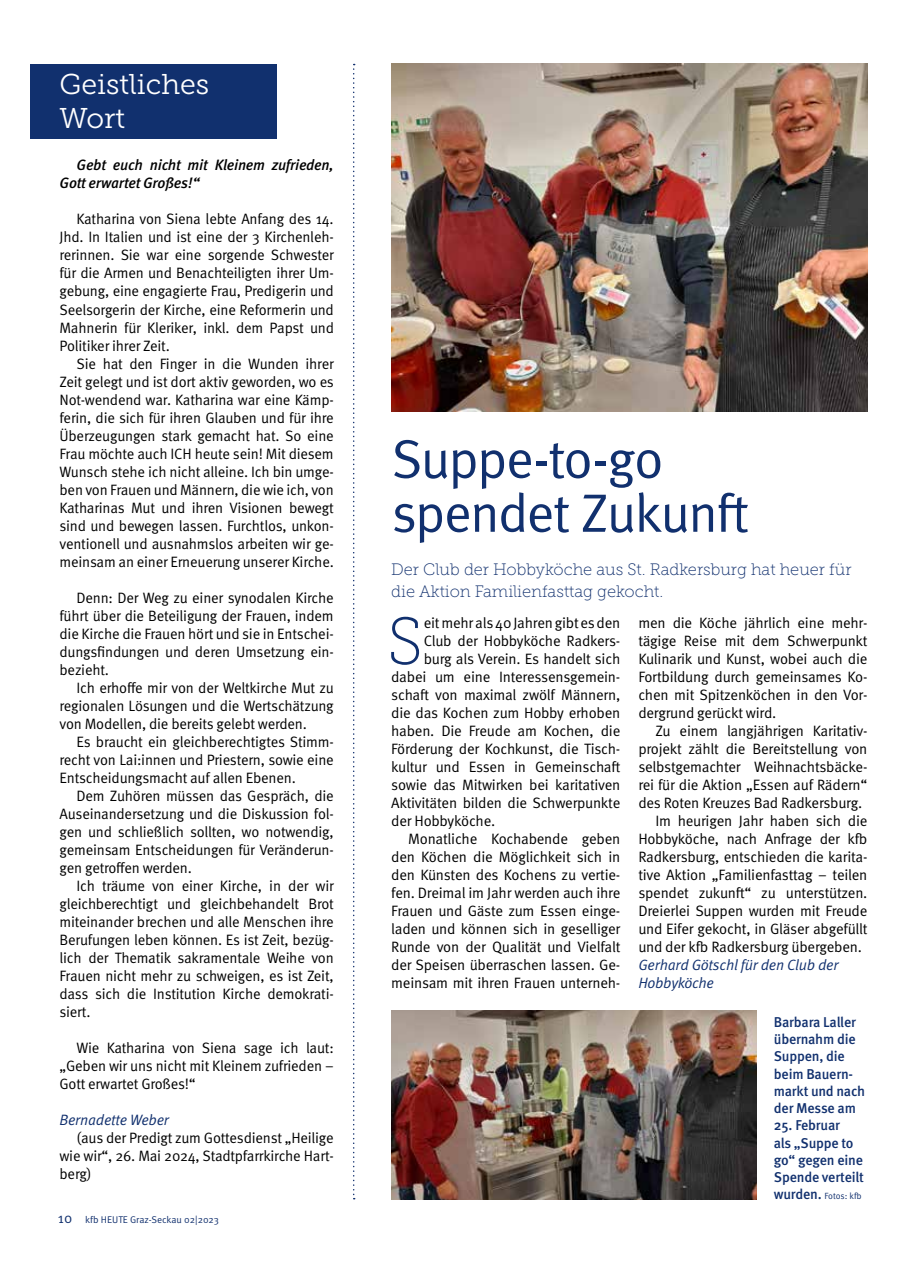
<style>
.page{position:relative;width:910px;height:1276px;background:#fff}
.page>*{position:absolute;margin:0;border:0;box-sizing:border-box;transform-origin:0 0}
.t1{font:66.45px "Museo Slab 100";color:#11306e}
.t2{font:54px/54px "Meta OT Norm";letter-spacing:-.04em;color:#11306e}
.t3{font:28.5px/34.2px "Museo Slab 300";color:#fff}
.t4{font:16.5px/21.8px "Museo Slab 100";color:#11306e}
.t5{font:15px/18px "Meta OT Norm";letter-spacing:-.015em;color:#000;text-align:justify}
.t6{font:italic 500 15px/18px "Meta OT";letter-spacing:-.015em;color:#000}
.t7{font:15px/18px "Meta OT Norm Ita";letter-spacing:-.015em;color:#11306e}
.t8{font:500 14.25px/17.2px "Meta OT";letter-spacing:-.015em;color:#11306e}
.t9{font:9.75px "Meta OT Norm";color:#11306e}
.t10{font:9px "Meta OT Norm";letter-spacing:-.005em;color:#11306e}
.s1{font-size:14.25px}
.s2{font-family:"Meta OT";font-weight:500;font-size:14.25px}
</style>
<div class="page">
<svg style="left:353px;top:64px;width:2px;height:1135px"></svg>
<div style="left:30px;top:64px;width:246px;height:74px;background:#11306e"></div>
<img style="left:391px;top:64px;width:476px;height:348px">
<img style="left:391px;top:1010px;width:366px;height:189px">
<h3 class="t3" style="left:60px;top:67px;width:151px">Geistliches<br>Wort</h3>
<p class="t6" style="left:60px;top:156px;width:276px;text-indent:17px">Gebt euch nicht mit Kleinem zufrieden,<br>Gott erwartet Großes!“</p>
<p class="t5" style="left:60px;top:210px;width:276px;text-indent:17px">Katharina von Siena lebte Anfang des 14.<br>Jhd. In Italien und ist eine der 3 Kirchenleh&shy;rerinnen. Sie war eine sorgende Schwester für die Armen und Benachteiligten ihrer Um&shy;gebung, eine engagierte Frau, Predigerin und Seelsorgerin der Kirche, eine Reformerin und Mahnerin für Kleriker, inkl. dem Papst und Politiker ihrer Zeit.</p>
<p class="t5" style="left:60px;top:354px;width:276px;text-indent:17px">Sie hat den Finger in die Wunden ihrer Zeit gelegt und ist dort aktiv geworden, wo es Not-wendend war. Katharina war eine Kämp&shy;ferin, die sich für ihren Glauben und für ihre Überzeugungen stark gemacht hat. So eine Frau möchte auch ICH heute sein! Mit diesem Wunsch stehe ich nicht alleine. Ich bin umge&shy;ben von Frauen und Männern, die wie ich, von Katharinas Mut und ihren Visionen bewegt sind und bewegen lassen. Furchtlos, unkon&shy;ventionell und ausnahmslos arbeiten wir ge&shy;meinsam an einer Erneuerung unserer Kirche.</p>
<p class="t5" style="left:60px;top:588px;width:276px;text-indent:17px">Denn: Der Weg zu einer synodalen Kirche führt über die Beteiligung der Frauen, indem die Kirche die Frauen hört und sie in Entschei&shy;dungsfindungen und deren Umsetzung ein&shy;bezieht.</p>
<p class="t5" style="left:60px;top:678px;width:276px;text-indent:17px">Ich erhoffe mir von der Weltkirche Mut zu regionalen Lösungen und die Wertschätzung von Modellen, die bereits gelebt werden.</p>
<p class="t5" style="left:60px;top:732px;width:276px;text-indent:17px">Es braucht ein gleichberechtigtes Stimm&shy;recht von Lai:innen und Priestern, sowie eine Entscheidungsmacht auf allen Ebenen.</p>
<p class="t5" style="left:60px;top:786px;width:276px;text-indent:17px">Dem Zuhören müssen das Gespräch, die Auseinandersetzung und die Diskussion fol&shy;gen und schließlich sollten, wo notwendig, gemeinsam Entscheidungen für Veränderun&shy;gen getroffen werden.</p>
<p class="t5" style="left:60px;top:876px;width:276px;text-indent:17px">Ich träume von einer Kirche, in der wir gleichberechtigt und gleichbehandelt Brot miteinander brechen und alle Menschen ihre Berufungen leben können. Es ist Zeit, bezüg&shy;lich der Thematik sakramentale Weihe von Frauen nicht mehr zu schweigen, es ist Zeit, dass sich die Institution Kirche demokrati&shy;siert.</p>
<p class="t5" style="left:60px;top:1038px;width:276px;text-indent:17px">Wie Katharina von Siena sage ich laut: „Geben wir uns nicht mit Kleinem zufrieden – Gott erwartet Großes!“</p>
<p class="t7" style="left:60px;top:1110px;width:111px">Bernadette Weber</p>
<p class="t5" style="left:60px;top:1128px;width:276px;text-indent:17px">(aus der Predigt zum Gottesdienst „Heilige wie wir“, 26. Mai 2024, Stadtpfarrkirche Hart&shy;berg)</p>
<p class="t9" style="left:58px;top:1213px;width:163px"><span class="s1">10</span> kfb HEUTE Graz-Seckau 02|2023</p>
<h2 class="t2" style="left:391px;top:433px;width:359px">Suppe-to-go spendet Zukunft</h2>
<p class="t4" style="left:391px;top:559px;width:462px">Der Club der Hobbyköche aus St. Radkersburg hat heuer für die Aktion Familienfasttag gekocht.</p>
<h1 class="t1" style="left:387px;top:605px;width:38px">S</h1>
<p class="t5" style="left:424px;top:614px;width:198px">eit mehr als 40 Jahren gibt es den</p>
<p class="t5" style="left:424px;top:632px;width:198px">Club der Hobbyköche Radkers-</p>
<p class="t5" style="left:424px;top:650px;width:198px">burg als Verein. Es handelt sich</p>
<p class="t5" style="left:391px;top:668px;width:231px">dabei um eine Interessensgemein-</p>
<p class="t5" style="left:391px;top:686px;width:231px">schaft von maximal zwölf Männern,</p>
<p class="t5" style="left:391px;top:704px;width:231px">die das Kochen zum Hobby erhoben</p>
<p class="t5" style="left:391px;top:722px;width:231px">haben. Die Freude am Kochen, die</p>
<p class="t5" style="left:391px;top:740px;width:231px">Förderung der Kochkunst, die Tisch-</p>
<p class="t5" style="left:391px;top:758px;width:231px">kultur und Essen in Gemeinschaft</p>
<p class="t5" style="left:391px;top:776px;width:231px">sowie das Mitwirken bei karitativen</p>
<p class="t5" style="left:391px;top:794px;width:231px">Aktivitäten bilden die Schwerpunkte</p>
<p class="t5" style="left:391px;top:812px;width:106px">der Hobbyköche.</p>
<p class="t5" style="left:408px;top:830px;width:214px">Monatliche Kochabende geben</p>
<p class="t5" style="left:391px;top:848px;width:231px">den Köchen die Möglichkeit sich in</p>
<p class="t5" style="left:391px;top:866px;width:231px">den Künsten des Kochens zu vertie-</p>
<p class="t5" style="left:391px;top:884px;width:231px">fen. Dreimal im Jahr werden auch ihre</p>
<p class="t5" style="left:391px;top:902px;width:231px">Frauen und Gäste zum Essen einge-</p>
<p class="t5" style="left:391px;top:920px;width:231px">laden und können sich in geselliger</p>
<p class="t5" style="left:391px;top:938px;width:231px">Runde von der Qualität und Vielfalt</p>
<p class="t5" style="left:391px;top:956px;width:231px">der Speisen überraschen lassen. Ge-</p>
<p class="t5" style="left:391px;top:974px;width:231px">meinsam mit ihren Frauen unterneh-</p>
<p class="t5" style="left:638px;top:614px;width:231px">men die Köche jährlich eine mehr&shy;tägige Reise mit dem Schwerpunkt Kulinarik und Kunst, wobei auch die Fortbildung durch gemeinsames Ko&shy;chen mit Spitzenköchen in den Vor&shy;dergrund gerückt wird.</p>
<p class="t5" style="left:655px;top:722px;width:214px">Zu einem langjährigen Karitativ-</p>
<p class="t5" style="left:638px;top:740px;width:231px">projekt zählt die Bereitstellung von</p>
<p class="t5" style="left:638px;top:758px;width:231px">selbstgemachter Weihnachtsbäcke-</p>
<p class="t5" style="left:638px;top:776px;width:231px">rei für die Aktion „Essen auf Rädern“</p>
<p class="t5" style="left:638px;top:794px;width:225px">des Roten Kreuzes Bad Radkersburg.</p>
<p class="t5" style="left:655px;top:812px;width:214px">Im heurigen Jahr haben sich die</p>
<p class="t5" style="left:638px;top:830px;width:231px">Hobbyköche, nach Anfrage der kfb</p>
<p class="t5" style="left:638px;top:848px;width:231px">Radkersburg, entschieden die karita-</p>
<p class="t5" style="left:638px;top:866px;width:231px">tive Aktion „Familienfasttag – teilen</p>
<p class="t5" style="left:638px;top:884px;width:231px">spendet zukunft“ zu unterstützen.</p>
<p class="t5" style="left:638px;top:902px;width:231px">Dreierlei Suppen wurden mit Freude</p>
<p class="t5" style="left:638px;top:920px;width:231px">und Eifer gekocht, in Gläser abgefüllt</p>
<p class="t5" style="left:638px;top:938px;width:225px">und der kfb Radkersburg übergeben.</p>
<p class="t7" style="left:638px;top:956px;width:202px">Gerhard Götschl für den Club der<br>Hobbyköche</p>
<p class="t8" style="left:774px;top:1013px;width:93px">Barbara Laller übernahm die<br>Suppen, die beim Bauern&shy;markt und nach der Messe am</p>
<p class="t8" style="left:774px;top:1117px;width:91px">25. Februar<br>als „Suppe to go“ gegen eine<br>Spende verteilt</p>
<p class="t10" style="left:774px;top:1191px;width:89px"><span class="s2">wurden.</span> Fotos: kfb</p>
</div>
